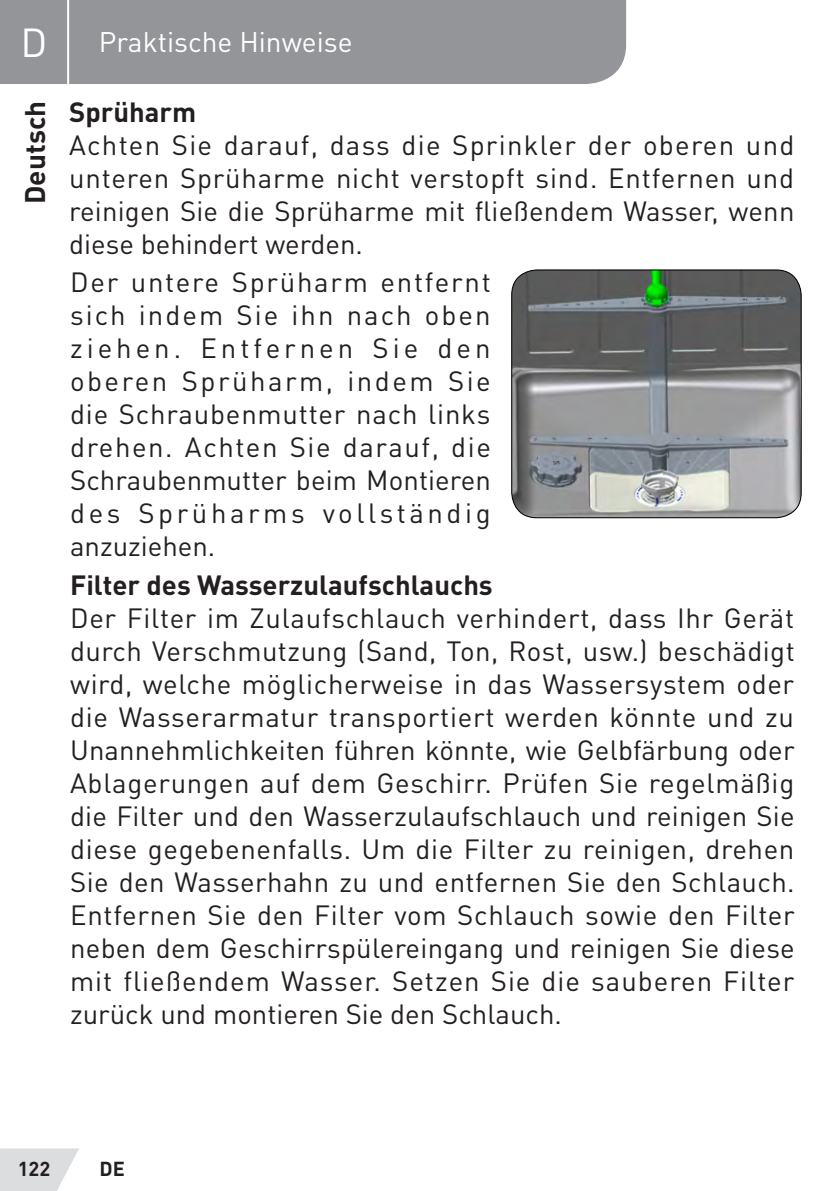
<style>
.page{position:relative;width:840px;height:1191px;background:#fff}
.page>*{position:absolute;margin:0;border:0;box-sizing:border-box;transform-origin:0 0}
.t1{font:40px "DIN Pro";color:#fff}
.t2{font:28px "DIN Pro";color:#fff}
.t3{font:700 28px "DIN Pro";color:#231f20}
.t4{font:27.6px/33px "DIN Pro";letter-spacing:.005em;color:#231f20;text-align:justify}
.t5{font:700 27.6px "DIN Pro";color:#231f20}
.t6{font:700 20px "DIN Pro";color:#231f20}
</style>
<div class="page">
<svg style="left:0;top:1148px;width:79px;height:43px"></svg>
<div style="left:0;top:0;width:625px;height:84px;background:#939598"></div>
<hr style="left:67px;top:0;width:2px;height:94px;background:#fff">
<img style="left:511px;top:270px;width:289px;height:248px">
<div style="left:511px;top:269px;width:290px;height:249px;border:1px solid #000;border-radius:25px"></div>
<h1 class="t1" style="left:21px;top:15px;width:28px">D</h1>
<p class="t3" style="left:16px;top:204px;width:105px;rotate:-90deg">Deutsch</p>
<p class="t2" style="left:99px;top:23px;width:255px">Praktische Hinweise</p>
<p class="t5" style="left:69px;top:93px;width:128px">Sprüharm</p>
<p class="t4" style="left:69px;top:127px;width:726px">Achten Sie darauf, dass die Sprinkler der oberen und unteren Sprüharme nicht verstopft sind. Entfernen und reinigen Sie die Sprüharme mit fließendem Wasser, wenn diese behindert werden.</p>
<p class="t4" style="left:70px;top:264px;width:422px">Der untere Sprüharm entfernt sich indem Sie ihn nach oben ziehen. Entfernen Sie den oberen Sprüharm, indem Sie die Schraubenmutter nach links drehen. Achten Sie darauf, die Schraubenmutter beim Montieren des Sprüharms vollständig anzuziehen.</p>
<p class="t5" style="left:70px;top:566px;width:424px">Filter des Wasserzulaufschlauchs</p>
<p class="t4" style="left:70px;top:600px;width:725px">Der Filter im Zulaufschlauch verhindert, dass Ihr Gerät durch Verschmutzung (Sand, Ton, Rost, usw.) beschädigt wird, welche möglicherweise in das Wassersystem oder die Wasserarmatur transportiert werden könnte und zu Unannehmlichkeiten führen könnte, wie Gelbfärbung oder Ablagerungen auf dem Geschirr. Prüfen Sie regelmäßig die Filter und den Wasserzulaufschlauch und reinigen Sie diese gegebenenfalls. Um die Filter zu reinigen, drehen Sie den Wasserhahn zu und entfernen Sie den Schlauch.<br>Entfernen Sie den Filter vom Schlauch sowie den Filter neben dem Geschirrspülereingang und reinigen Sie diese mit fließendem Wasser. Setzen Sie die sauberen Filter zurück und montieren Sie den Schlauch.</p>
<p class="t6" style="left:18px;top:1155px;width:34px">122</p>
<p class="t6" style="left:99px;top:1155px;width:27px">DE</p>
</div>
